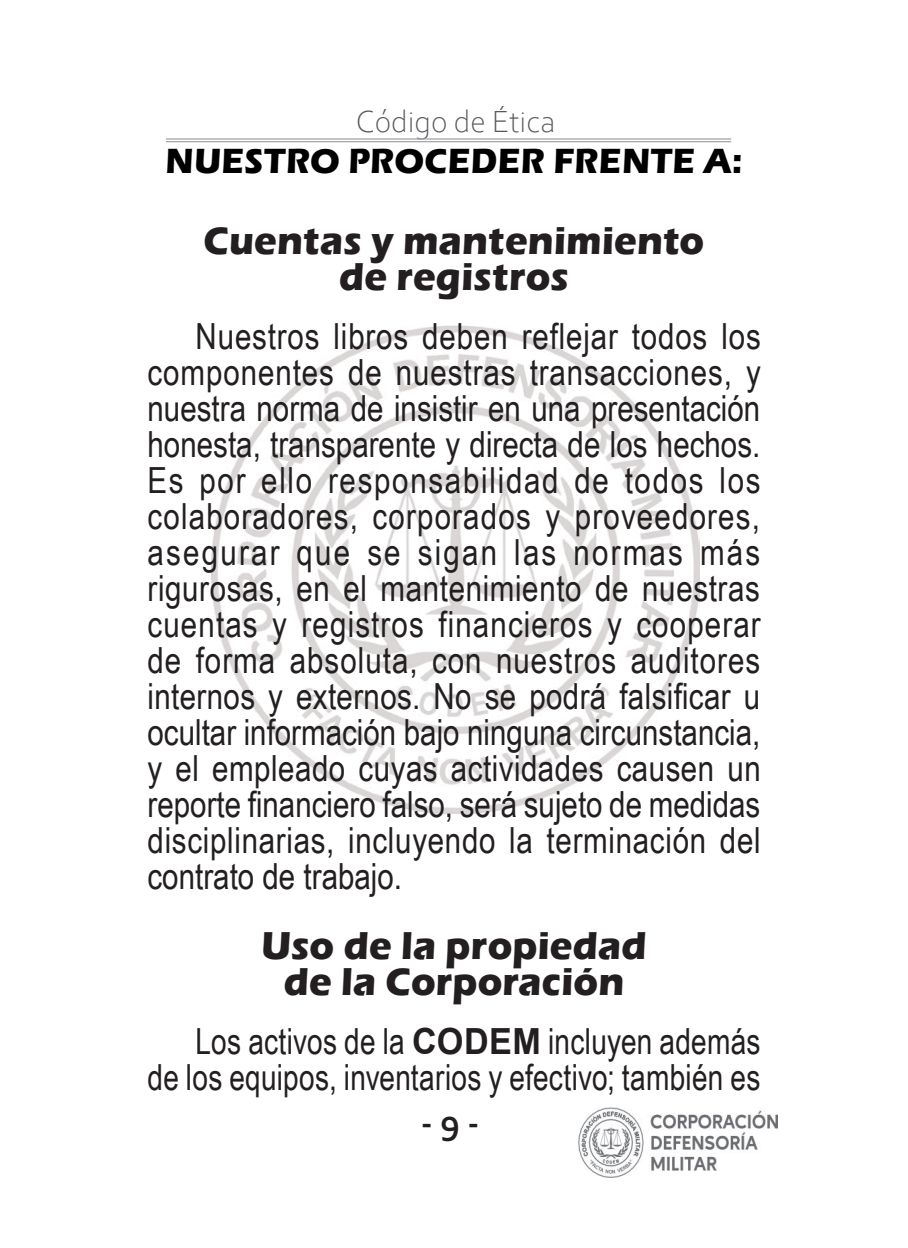
<style>
.page{position:relative;width:908px;height:1248px;background:#fff}
.page>*{position:absolute;margin:0;border:0;box-sizing:border-box;transform-origin:0 0}
.textoooo_yiyu{font:700 40px/36px "Eras ITC";letter-spacing:.005em;color:#231f20;text-align:center;scale:.95 1}
.textooo{font:36px/36px "Arial Narrow";letter-spacing:.005em;color:#231f20;text-align:justify}
.textooo-2{font:36px/36px "Arial Narrow";letter-spacing:.005em;color:#231f20;text-align:right;scale:.95 1}
.titulossssss{font:700 36px "Eras ITC";letter-spacing:.01em;color:#000;scale:.95 1}
.t1{font:700 36px "Corbel";color:#231f20}
.t2{font:300 32px "Corbel";color:#57585a}
.s1{font-family:"Arial";font-weight:700}
</style>
<div class="page">
<hr style="left:166px;top:141px;width:564px;height:1px;background:#a8a9ad">
<hr style="left:166px;top:138px;width:564px;height:2px;background:#a8a9ad">
<img style="left:578px;top:1107px;width:199px;height:70px">
<img style="left:212px;top:325px;width:487px;height:488px">
<p class="t2" style="left:355px;top:101px;width:201px">Código de Ética</p>
<p class="titulossssss" style="left:165px;top:140px;width:608px">NUESTRO PROCEDER FRENTE A:</p>
<p class="textoooo_yiyu" style="left:203px;top:223px;width:528px">Cuentas y mantenimiento de registros</p>
<p class="textooo" style="left:147px;top:316px;width:614px;text-indent:48px">Nuestros libros deben reflejar todos los componentes de nuestras transacciones, y nuestra norma de insistir en una presentación honesta, transparente y directa de los hechos.<br>Es por ello responsabilidad de todos los colaboradores, corporados y proveedores, asegurar que se sigan las normas más rigurosas, en el mantenimiento de nuestras cuentas y registros financieros y cooperar de forma absoluta, con nuestros auditores internos y externos. No se podrá falsificar u ocultar información bajo ninguna circunstancia, y el empleado cuyas actividades causen un reporte financiero falso, será sujeto de medidas disciplinarias, incluyendo la terminación del contrato de trabajo.</p>
<p class="textoooo_yiyu" style="left:261px;top:927px;width:407px">Uso de la propiedad de la Corporación</p>
<p class="textooo-2" style="left:147px;top:1021px;width:646px">Los activos de la <span class="s1">CODEM</span> incluyen además<br>de los equipos, inventarios y efectivo; también es</p>
<p class="t1" style="left:420px;top:1099px;width:60px">- 9 -</p>
</div>
